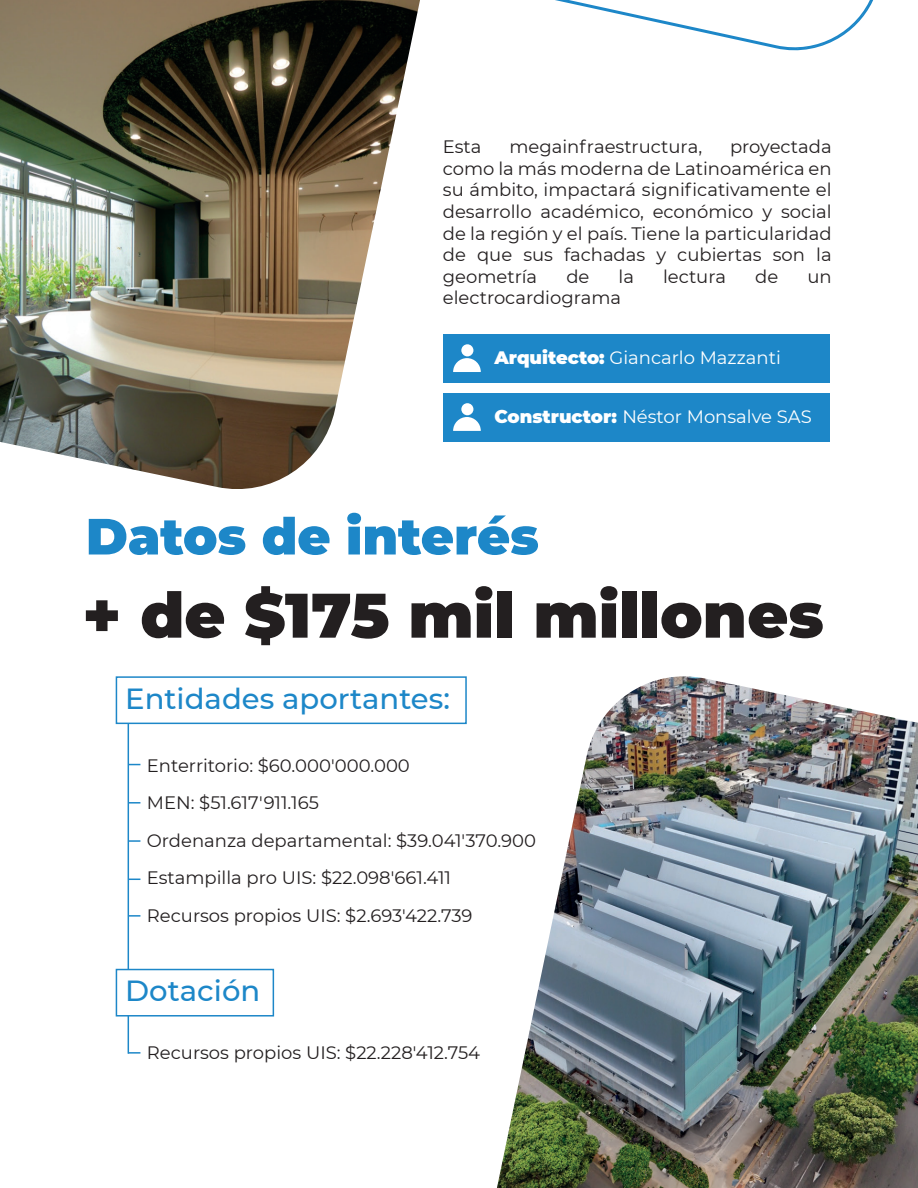
<style>
.page{position:relative;width:918px;height:1188px;background:#fff}
.page>*{position:absolute;margin:0;border:0;box-sizing:border-box;transform-origin:0 0}
.t1{font:900 62.85px "Montserrat";color:#231f20}
.t2{font:900 50.85px "Montserrat";color:#1d87c8}
.t3{font:500 29.1px "Montserrat";color:#1d87c8}
.t4{font:18px/21.6px "Montserrat";color:#231f20;text-align:justify}
.t5{font:18px "Montserrat";color:#fff}
.s1{font-weight:900}
</style>
<div class="page">
<img style="left:0;top:0;width:420px;height:489px">
<img style="left:497px;top:676px;width:421px;height:512px">
<svg style="left:555px;top:0;width:319px;height:51px"></svg>
<div style="left:443px;top:334px;width:387px;height:48px;background:#1d87c8"></div>
<div style="left:443px;top:393px;width:387px;height:48px;background:#1d87c8"></div>
<div style="left:461px;top:344px;width:12px;height:12px;background:#fff;border-radius:50%"></div>
<svg style="left:453px;top:358px;width:28px;height:14px"></svg>
<div style="left:461px;top:403px;width:12px;height:12px;background:#fff;border-radius:50%"></div>
<svg style="left:453px;top:417px;width:28px;height:14px"></svg>
<div style="left:116px;top:676px;width:351px;height:48px;border:2px solid #1d87c8"></div>
<div style="left:116px;top:969px;width:158px;height:48px;border:2px solid #1d87c8"></div>
<hr style="left:128px;top:723px;width:1px;height:247px;background:#1d87c8">
<hr style="left:128px;top:1016px;width:1px;height:38px;background:#1d87c8">
<svg style="left:129px;top:802px;width:11px;height:2px"></svg>
<svg style="left:129px;top:840px;width:11px;height:2px"></svg>
<svg style="left:129px;top:915px;width:11px;height:2px"></svg>
<svg style="left:128px;top:1052px;width:12px;height:2px"></svg>
<p class="t4" style="left:443px;top:135px;width:40px">Esta</p>
<p class="t4" style="left:509px;top:135px;width:194px">megainfraestructura,</p>
<p class="t4" style="left:443px;top:135px;width:390px;text-indent:287px">proyectada como la más moderna de Latinoamérica en su ámbito, impactará significativamente el desarrollo académico, económico y social de la región y el país. Tiene la particularidad de que sus fachadas y cubiertas son la geometría</p>
<p class="t4" style="left:566px;top:265px;width:25px">de</p>
<p class="t4" style="left:619px;top:265px;width:17px">la</p>
<p class="t4" style="left:663px;top:265px;width:65px">lectura</p>
<p class="t4" style="left:755px;top:265px;width:25px">de</p>
<p class="t4" style="left:807px;top:265px;width:26px">un</p>
<p class="t4" style="left:443px;top:287px;width:180px">electrocardiograma</p>
<p class="t5" style="left:494px;top:345px;width:288px"><span class="s1">Arquitecto:</span> Giancarlo Mazzanti</p>
<p class="t5" style="left:494px;top:404px;width:319px"><span class="s1">Constructor:</span> Néstor Monsalve SAS</p>
<h2 class="t2" style="left:86px;top:498px;width:455px">Datos de interés</h2>
<h1 class="t1" style="left:82px;top:568px;width:743px">+ de $175 mil millones</h1>
<h3 class="t3" style="left:125px;top:678px;width:326px">Entidades aportantes:</h3>
<p class="t4" style="left:147px;top:746px;width:391px;line-height:37.5px;text-align:left">Enterritorio: $60.000'000.000<br>MEN: $51.617'911.165<br>Ordenanza departamental: $39.041'370.900<br>Estampilla pro UIS: $22.098'661.411<br>Recursos propios UIS: $2.693'422.739</p>
<h3 class="t3" style="left:125px;top:971px;width:137px">Dotación</h3>
<p class="t4" style="left:147px;top:1041px;width:335px">Recursos propios UIS: $22.228'412.754</p>
</div>
